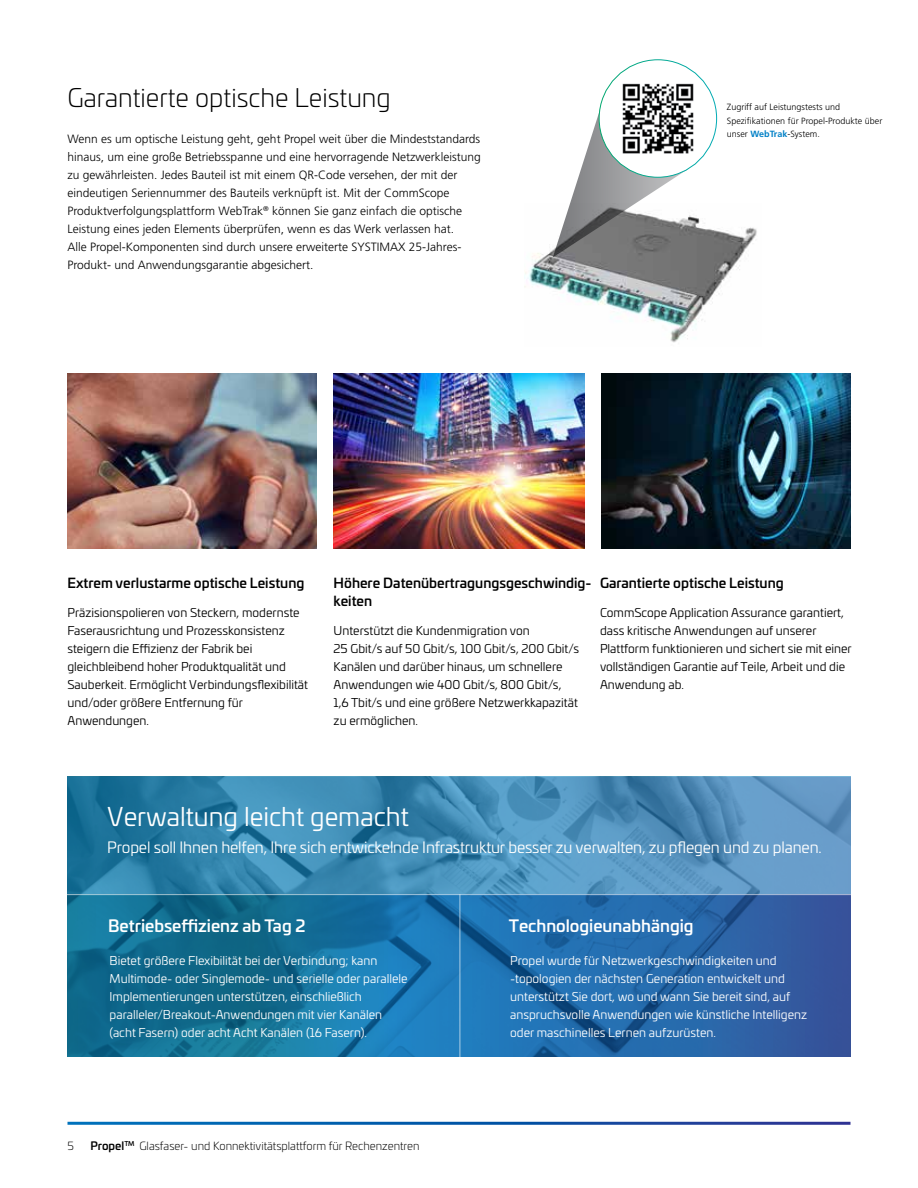
<style>
.page{position:relative;width:918px;height:1188px;background:#fff}
.page>*{position:absolute;margin:0;border:0;box-sizing:border-box;transform-origin:0 0}
.t1{font:300 25.5px "Univia Pro";color:#000}
.t2{font:25.5px "Univia Pro";color:#fff}
.t3{font:500 16.5px "Univia Pro";color:#fff}
.t4{font:15.45px "Univia Pro";letter-spacing:-.01em;color:#fff}
.t5{font:500 13.5px/18px "Univia Pro";color:#000}
.t6{font:12px/18px "Univia Pro";color:#000}
.t7{font:300 12px/18px "Frutiger LT Pro";color:#000}
.t8{font:12px/18px "Univia Pro";color:#fff}
.t9{font:300 11.25px "Univia Pro";color:#000}
.t10{font:300 9px/13.5px "Frutiger LT Pro";color:#000}
.s1{font-weight:700;color:#0080c6}
.s2{font-weight:500}
</style>
<div class="page">
<img style="left:602px;top:374px;width:248px;height:175px">
<img style="left:334px;top:374px;width:251px;height:175px">
<img style="left:67px;top:374px;width:249px;height:175px">
<svg style="left:68px;top:778px;width:782px;height:278px;background:#2e79aa"></svg>
<hr style="left:57px;top:894px;width:801px;height:1px;background:#fff">
<hr style="left:460px;top:894px;width:1px;height:174px;background:#fff">
<img style="left:525px;top:215px;width:232px;height:128px">
<svg style="left:553px;top:95px;width:136px;height:162px"></svg>
<div style="left:599px;top:60px;width:118px;height:117px;background:#fff;border-radius:50%"></div>
<img style="left:622px;top:83px;width:72px;height:71px">
<h1 class="t1" style="left:68px;top:80px;width:325px">Garantierte optische Leistung</h1>
<p class="t7" style="left:68px;top:130px;width:415px">Wenn es um optische Leistung geht, geht Propel weit über die Mindeststandards hinaus, um eine große Betriebsspanne und eine hervorragende Netzwerkleistung zu gewährleisten. Jedes Bauteil ist mit einem QR-Code versehen, der mit der eindeutigen Seriennummer des Bauteils verknüpft ist. Mit der CommScope Produktverfolgungsplattform WebTrak<sup>®</sup> können Sie ganz einfach die optische Leistung eines jeden Elements überprüfen, wenn es das Werk verlassen hat.<br>Alle Propel-Komponenten sind durch unsere erweiterte SYSTIMAX 25-Jahres-Produkt- und Anwendungsgarantie abgesichert.</p>
<p class="t10" style="left:727px;top:101px;width:157px">Zugriff auf Leistungstests und<br>Spezifikationen für Propel-Produkte über unser <span class="s1">WebTrak</span>-System.</p>
<p class="t5" style="left:67px;top:573px;width:238px">Extrem verlustarme optische Leistung</p>
<p class="t6" style="left:67px;top:603px;width:242px">Präzisionspolieren von Steckern, modernste Faserausrichtung und Prozesskonsistenz steigern die Effizienz der Fabrik bei gleichbleibend hoher Produktqualität und Sauberkeit. Ermöglicht Verbindungsflexibilität und/oder größere Entfernung für Anwendungen.</p>
<p class="t5" style="left:334px;top:573px;width:258px">Höhere Datenübertragungsgeschwindig&shy;keiten</p>
<p class="t6" style="left:334px;top:621px;width:247px">Unterstützt die Kundenmigration von<br>25 Gbit/s auf 50 Gbit/s, 100 Gbit/s, 200 Gbit/s Kanälen und darüber hinaus, um schnellere Anwendungen wie 400 Gbit/s, 800 Gbit/s, 1,6 Tbit/s und eine größere Netzwerkkapazität zu ermöglichen.</p>
<p class="t5" style="left:600px;top:573px;width:185px">Garantierte optische Leistung</p>
<p class="t6" style="left:600px;top:603px;width:253px">CommScope Application Assurance garantiert, dass kritische Anwendungen auf unserer Plattform funktionieren und sichert sie mit einer vollständigen Garantie auf Teile, Arbeit und die Anwendung ab.</p>
<h1 class="t2" style="left:107px;top:798px;width:303px">Verwaltung leicht gemacht</h1>
<p class="t4" style="left:107px;top:836px;width:716px">Propel soll Ihnen helfen, Ihre sich entwickelnde Infrastruktur besser zu verwalten, zu pflegen und zu planen.</p>
<h2 class="t3" style="left:108px;top:913px;width:199px">Betriebseffizienz ab Tag 2</h2>
<h2 class="t3" style="left:509px;top:913px;width:186px">Technologieunabhängig</h2>
<p class="t8" style="left:110px;top:951px;width:299px">Bietet größere Flexibilität bei der Verbindung; kann Multimode- oder Singlemode- und serielle oder parallele Implementierungen unterstützen, einschließlich paralleler/Breakout-Anwendungen mit vier Kanälen (acht Fasern) oder acht Acht Kanälen (16 Fasern).</p>
<p class="t8" style="left:510px;top:951px;width:298px">Propel wurde für Netzwerkgeschwindigkeiten und -topologien der nächsten Generation entwickelt und unterstützt Sie dort, wo und wann Sie bereit sind, auf anspruchsvolle Anwendungen wie künstliche Intelligenz oder maschinelles Lernen aufzurüsten.</p>
<p class="t9" style="left:68px;top:1138px;width:8px">5</p>
<p class="t9" style="left:90px;top:1138px;width:331px"><span class="s2">Propel</span><sup>TM</sup> Glasfaser- und Konnektivitätsplattform für Rechenzentren</p>
</div>
